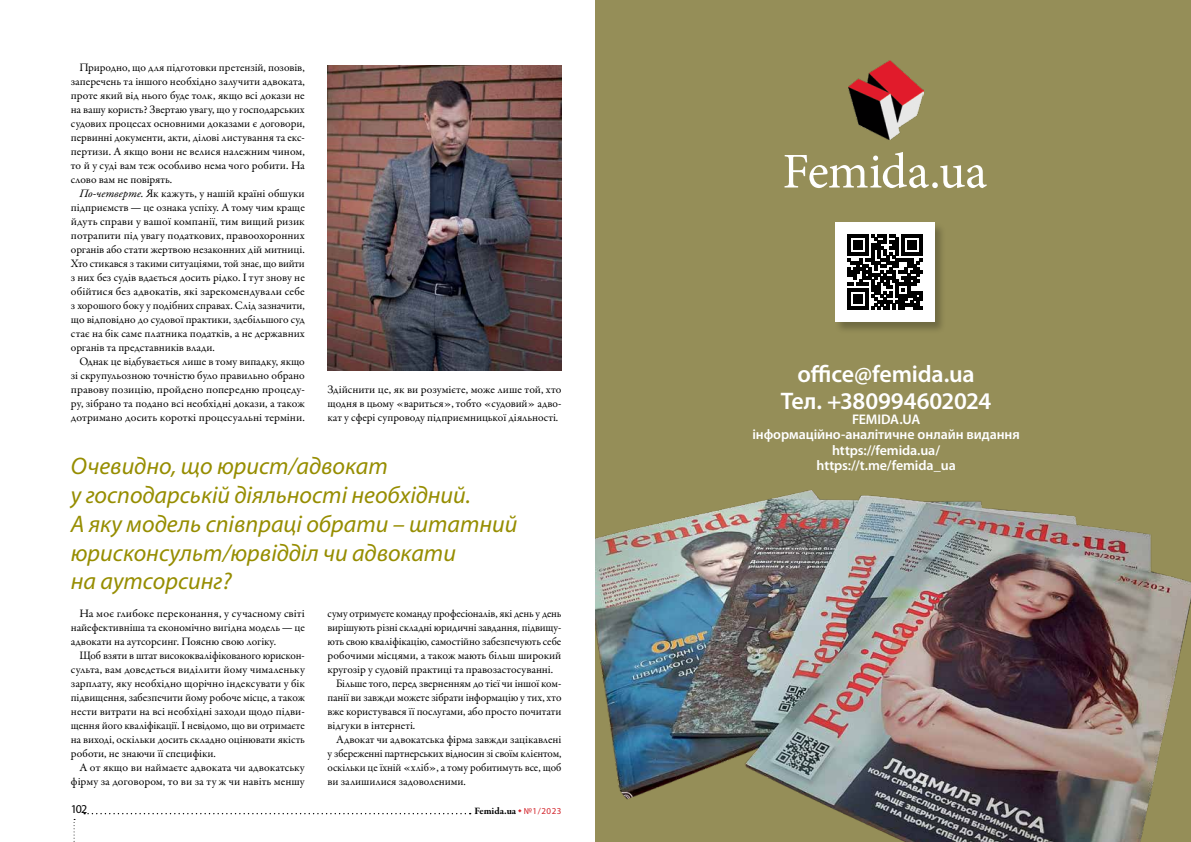
<style>
.page{position:relative;width:1191px;height:842px;background:#fff}
.page>*{position:absolute;margin:0;border:0;box-sizing:border-box;transform-origin:0 0}
.t1{font:50px "Minion Pro";letter-spacing:-.01em;color:#fff}
.t2{font:italic 24px/28.8px "Myriad Pro";color:#968d00}
.t3{font:600 24px/26.4px "Myriad Pro";letter-spacing:-.01em;color:#fff;text-align:center}
.t4{font:600 14px/15.4px "Myriad Pro";letter-spacing:-.005em;color:#fff;text-align:center}
.t5{font:12px "Myriad Pro";color:#000}
.t6{font:11.5px/14px "Garamond Premr Pro";letter-spacing:-.005em;color:#000;text-align:justify}
.t7{font:700 10px "Garamond Premr Pro";letter-spacing:-.01em;color:#000}
.s1{font-style:italic}
.s2{font-family:"Myriad Pro";font-weight:400;font-size:9px;color:#d2232a}
</style>
<div class="page">
<div style="left:595px;top:0;width:596px;height:842px;background:#958e58"></div>
<svg style="left:74px;top:819px;width:1px;height:23px"></svg>
<svg style="left:84px;top:813px;width:386px;height:1px"></svg>
<img style="left:327px;top:65px;width:234px;height:306px">
<div style="left:834px;top:222px;width:112px;height:111px;background:#000;opacity:.25"></div>
<div style="left:835px;top:223px;width:99px;height:99px;background:#fff"></div>
<svg style="left:847px;top:235px;width:75px;height:75px"></svg>
<img style="left:848px;top:61px;width:76px;height:79px">
<img style="left:595px;top:490px;width:596px;height:352px">
<p class="t6" style="left:71px;top:60px;width:235px;text-indent:9px">Природно, що для підготовки претензій, позовів, заперечень та іншого необхідно залучити адвоката, проте який від нього буде толк, якщо всі докази не на вашу користь? Звертаю увагу, що у господарських судових процесах основними доказами є договори, первинні документи, акти, ділові листування та екс&shy;пертизи. А якщо вони не велися належним чином, то й у суді вам теж особливо нема чого робити. На слово вам не повірять.</p>
<p class="t6" style="left:71px;top:186px;width:235px;text-indent:9px"><span class="s1">По-четверте.</span> Як кажуть, у нашій країні обшуки підприємств — це ознака успіху. А тому чим краще йдуть справи у вашої компанії, тим вищий ризик потрапити під увагу податкових, правоохоронних органів або стати жертвою незаконних дій митниці.<br>Хто стикався з такими ситуаціями, той знає, що вийти з них без судів вдається досить рідко. І тут знову не обійтися без адвокатів, які зарекомендували себе з хорошого боку у подібних справах. Слід зазначити, що відповідно до судової практики, здебільшого суд стає на бік саме платника податків, а не державних органів та представників влади.</p>
<p class="t6" style="left:71px;top:354px;width:235px;text-indent:9px">Однак це відбувається лише в тому випадку, якщо зі скрупульозною точністю було правильно обрано правову позицію, пройдено попередню процеду&shy;ру, зібрано та подано всі необхідні докази, а також дотримано досить короткі процесуальні терміни.</p>
<p class="t6" style="left:327px;top:382px;width:235px">Здійснити це, як ви розумієте, може лише той, хто щодня в цьому «вариться», тобто «судовий» адво&shy;кат у сфері супроводу підприємницької діяльності.</p>
<h2 class="t2" style="left:71px;top:451px;width:448px">Очевидно, що юрист/адвокат<br>у господарській діяльності необхідний.<br>А яку модель співпраці обрати – штатний юрисконсульт/юрвідділ чи адвокати<br>на аутсорсинг?</h2>
<p class="t6" style="left:71px;top:606px;width:235px;text-indent:9px">На моє глибоке переконання, у сучасному світі найефективніша та економічно вигідна модель—це адвокати на аутсорсинг. Поясню свою логіку.</p>
<p class="t6" style="left:71px;top:648px;width:235px;text-indent:9px">Щоб взяти в штат висококваліфікованого юрискон&shy;сульта, вам доведеться виділити йому чималеньку зарплату, яку необхідно щорічно індексувати у бік підвищення, забезпечити йому робоче місце, а також нести витрати на всі необхідні заходи щодо підви&shy;щення його кваліфікації. І невідомо, що ви отримаєте на виході, оскільки досить складно оцінювати якість роботи, не знаючи її специфіки.</p>
<p class="t6" style="left:71px;top:760px;width:235px;text-align:right">А от якщо ви наймаєте адвоката чи адвокатську фірму за договором, то ви за ту ж чи навіть меншу</p>
<p class="t6" style="left:327px;top:606px;width:235px">суму отримуєте команду професіоналів, які день у день</p>
<p class="t6" style="left:327px;top:620px;width:235px">вирішують різні складні юридичні завдання, підвищу-</p>
<p class="t6" style="left:327px;top:634px;width:235px">ють свою кваліфікацію, самостійно забезпечують себе</p>
<p class="t6" style="left:327px;top:648px;width:235px">робочими місцями, а також мають більш широкий</p>
<p class="t6" style="left:327px;top:662px;width:227px">кругозір у судовій практиці та правозастосуванні.</p>
<p class="t6" style="left:336px;top:676px;width:227px">Більше того, перед зверненням до тієї чи іншої ком-</p>
<p class="t6" style="left:327px;top:690px;width:235px">панії ви завжди можете зібрати інформацію у тих, хто</p>
<p class="t6" style="left:327px;top:704px;width:235px">вже користувався її послугами, або просто почитати</p>
<p class="t6" style="left:327px;top:718px;width:89px">відгуки в інтернеті.</p>
<p class="t6" style="left:336px;top:732px;width:227px">Адвокат чи адвокатська фірма завжди зацікавлені</p>
<p class="t6" style="left:327px;top:746px;width:235px">у збереженні партнерських відносин зі своїм клієнтом,</p>
<p class="t6" style="left:327px;top:760px;width:235px">оскільки це їхній «хліб», а тому робитимуть все, щоб</p>
<p class="t6" style="left:327px;top:774px;width:140px">ви залишилися задоволеними.</p>
<p class="t5" style="left:71px;top:802px;width:18px">102</p>
<p class="t7" style="left:474px;top:804px;width:88px">Femida.ua <span class="s2">№1/2023</span></p>
<h1 class="t1" style="left:782px;top:138px;width:206px">Femida.ua</h1>
<h2 class="t3" style="left:781px;top:360px;width:212px">office@femida.ua<br>Тел. +380994602024</h2>
<p class="t4" style="left:752px;top:411px;width:269px">FEMIDA.UA<br>інформаційно-аналітичне онлайн видання https://femida.ua/<br>https://t.me/femida_ua</p>
</div>
